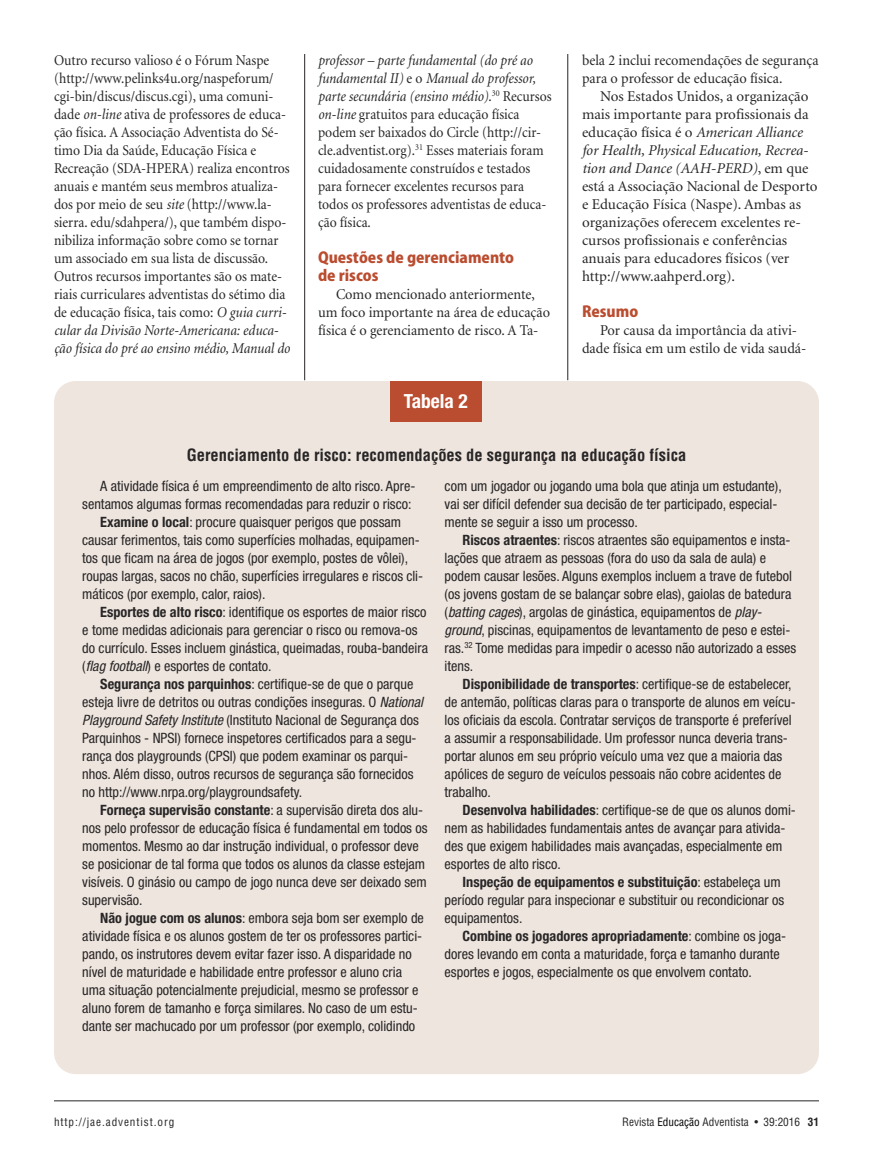
<style>
.page{position:relative;width:891px;height:1161px;background:#fff}
.page>*{position:absolute;margin:0;border:0;box-sizing:border-box;transform-origin:0 0}
.t1{font:700 condensed 19.5px "Helvetica Neue";color:#fff}
.t2{font:700 condensed 16.5px "Helvetica";color:#272526}
.t3{font:15px/18px "Minion";color:#272526;scale:.91 1}
.t4{font:15px/18px "Minion";color:#272526}
.t5{font:15px/18px "Minion";color:#272526;scale:.95 1}
.t6{font:15px/18px "Minion";color:#272526;text-align:center;scale:.96 1}
.t7{font:800 15px/18px "Koz Go Pro";color:#ba4c2f}
.t8{font:condensed 14.25px/18px "Helvetica Neue";color:#272526}
.t9{font:700 condensed 14.25px "Helvetica Neue";color:#272526}
.t10{font:condensed 11.25px "Helvetica";color:#272526}
.t11{font:condensed 11.25px "Helvetica";letter-spacing:.08em;color:#272526}
.s1{font-style:italic}
.s2{font-weight:700}
.s3{font-weight:400}
.s4{color:#000}
</style>
<div class="page">
<div style="left:54px;top:381px;width:765px;height:693px;background:#eee5de;border-radius:22px"></div>
<hr style="left:304px;top:54px;width:1px;height:326px;background:#272526">
<hr style="left:54px;top:1101px;width:765px;height:1px;background:#272526">
<hr style="left:568px;top:54px;width:1px;height:326px;background:#272526">
<div style="left:390px;top:382px;width:92px;height:40px;background:#ba4c2f"></div>
<p class="t3" style="left:54px;top:52px;width:261px">Outro recurso valioso é o Fórum Naspe (http://www.pelinks4u.org/naspeforum/ cgi-bin/discus/discus.cgi), uma comuni&shy;dade <span class="s1">on-line</span> ativa de professores de educa&shy;ção física. A Associação Adventista do Sé&shy;timo Dia da Saúde, Educação Física e Recreação (SDA-HPERA) realiza encontros anuais e mantém seus membros atualiza&shy;dos por meio de seu <span class="s1">site</span> (http://www.la&shy;sierra. edu/sdahpera/), que também dispo&shy;nibiliza informação sobre como se tornar um associado em sua lista de discussão.<br>Outros recursos importantes são os mate&shy;riais curriculares adventistas do sétimo dia de educação física, tais como: <span class="s1">O guia curri&shy;cular da Divisão Norte-Americana: educa&shy;ção física do pré ao ensino médio, Manual do</span></p>
<p class="t3" style="left:318px;top:52px;width:258px"><span class="s1">professor – parte fundamental (do pré ao fundamental II)</span> e o <span class="s1">Manual do professor, parte secundária (ensino médio)</span>.<sup>30</sup> Recursos <span class="s1">on-line</span> gratuitos para educação física podem ser baixados do Circle (http://cir&shy;cle.adventist.org).<sup>31</sup> Esses materiais foram cuidadosamente construídos e testados para fornecer excelentes recursos para todos os professores adventistas de educa&shy;ção física.</p>
<p class="t7" style="left:318px;top:249px;width:198px">Questões de gerenciamento de riscos</p>
<p class="t5" style="left:318px;top:286px;width:246px;text-indent:18px">Como mencionado anteriormente, um foco importante na área de educação física é o gerenciamento de risco. A Ta-</p>
<h1 class="t1" style="left:404px;top:394px;width:66px">Tabela 2</h1>
<p class="t5" style="left:582px;top:52px;width:251px">bela 2 inclui recomendações de segurança para o professor de educação física.</p>
<p class="t4" style="left:582px;top:88px;width:237px;text-indent:18px">Nos Estados Unidos, a organização mais importante para profissionais da educação física é o <span class="s1">American Alliance for Health, Physical Education, Recrea&shy;tion and Dance (AAH-PERD)</span>, em que está a Associação Nacional de Desporto e Educação Física (Naspe). Ambas as organizações oferecem excelentes re&shy;cursos profissionais e conferências anuais para educadores físicos (ver http://www.aahperd.org).</p>
<p class="t7" style="left:582px;top:303px;width:58px">Resumo</p>
<p class="t6" style="left:582px;top:322px;width:235px">Por causa da importância da ativi&shy;dade física em um estilo de vida saudá-</p>
<p class="t2" style="left:187px;top:448px;width:501px">Gerenciamento de risco: recomendações de segurança na educação física</p>
<p class="t8" style="left:100px;top:478px;width:317px">A atividade física é um empreendimento de alto risco. Apre-</p>
<p class="t8" style="left:82px;top:496px;width:331px">sentamos algumas formas recomendadas para reduzir o risco:</p>
<p class="t8" style="left:100px;top:514px;width:302px"><span class="s2">Examine o local</span>: procure quaisquer perigos que possam</p>
<p class="t8" style="left:82px;top:532px;width:339px">causar ferimentos, tais como superfícies molhadas, equipamen-</p>
<p class="t8" style="left:82px;top:550px;width:327px">tos que ficam na área de jogos (por exemplo, postes de vôlei),</p>
<p class="t8" style="left:82px;top:568px;width:342px">roupas largas, sacos no chão, superfícies irregulares e riscos cli-</p>
<p class="t8" style="left:82px;top:586px;width:185px">máticos (por exemplo, calor, raios).</p>
<p class="t8" style="left:100px;top:604px;width:328px"><span class="s2">Esportes de alto risco</span>: identifique os esportes de maior risco</p>
<p class="t8" style="left:82px;top:622px;width:337px">e tome medidas adicionais para gerenciar o risco ou remova-os</p>
<p class="t8" style="left:82px;top:640px;width:347px">do currículo. Esses incluem ginástica, queimadas, rouba-bandeira</p>
<p class="t8" style="left:82px;top:658px;width:191px">(<span class="s1">flag football</span>) e esportes de contato.</p>
<p class="t8" style="left:100px;top:676px;width:315px"><span class="s2">Segurança nos parquinhos</span>: certifique-se de que o parque</p>
<p class="t8" style="left:82px;top:694px;width:342px">esteja livre de detritos ou outras condições inseguras. O <span class="s1">National</span></p>
<p class="t8" style="left:82px;top:712px;width:338px"><span class="s1">Playground Safety Institute</span> (Instituto Nacional de Segurança dos</p>
<p class="t8" style="left:82px;top:730px;width:336px">Parquinhos - NPSI) fornece inspetores certificados para a segu-</p>
<p class="t8" style="left:82px;top:748px;width:327px">rança dos playgrounds (CPSI) que podem examinar os parqui-</p>
<p class="t8" style="left:82px;top:766px;width:333px">nhos. Além disso, outros recursos de segurança são fornecidos</p>
<p class="t8" style="left:82px;top:784px;width:221px">no http://www.nrpa.org/playgroundsafety.</p>
<p class="t9" style="left:100px;top:805px;width:324px">Forneça supervisão constante<span class="s3">: a supervisão direta dos alu-</span></p>
<p class="t8" style="left:82px;top:820px;width:347px">nos pelo professor de educação física é fundamental em todos os</p>
<p class="t8" style="left:82px;top:838px;width:338px">momentos. Mesmo ao dar instrução individual, o professor deve</p>
<p class="t8" style="left:82px;top:856px;width:345px">se posicionar de tal forma que todos os alunos da classe estejam</p>
<p class="t8" style="left:82px;top:874px;width:346px">visíveis. O ginásio ou campo de jogo nunca deve ser deixado sem</p>
<p class="t8" style="left:82px;top:892px;width:62px">supervisão.</p>
<p class="t8" style="left:100px;top:910px;width:325px"><span class="s2">Não jogue com os alunos</span>: embora seja bom ser exemplo de</p>
<p class="t8" style="left:82px;top:928px;width:342px">atividade física e os alunos gostem de ter os professores partici-</p>
<p class="t8" style="left:82px;top:946px;width:331px">pando, os instrutores devem evitar fazer isso. A disparidade no</p>
<p class="t8" style="left:82px;top:964px;width:321px">nível de maturidade e habilidade entre professor e aluno cria</p>
<p class="t8" style="left:82px;top:982px;width:338px">uma situação potencialmente prejudicial, mesmo se professor e</p>
<p class="t8" style="left:82px;top:1000px;width:337px">aluno forem de tamanho e força similares. No caso de um estu-</p>
<p class="t8" style="left:82px;top:1018px;width:335px">dante ser machucado por um professor (por exemplo, colidindo</p>
<p class="t8" style="left:445px;top:478px;width:339px">com um jogador ou jogando uma bola que atinja um estudante), vai ser difícil defender sua decisão de ter participado, especial&shy;mente se seguir a isso um processo.</p>
<p class="t8" style="left:445px;top:532px;width:353px;text-indent:18px"><span class="s2">Riscos atraentes</span>: riscos atraentes são equipamentos e insta&shy;lações que atraem as pessoas (fora do uso da sala de aula) e podem causar lesões. Alguns exemplos incluem a trave de futebol (os jovens gostam de se balançar sobre elas), gaiolas de batedura (<span class="s1">batting cages</span>), argolas de ginástica, equipamentos de <span class="s1">play&shy;ground</span>, piscinas, equipamentos de levantamento de peso e estei&shy;ras.<sup>32</sup> Tome medidas para impedir o acesso não autorizado a esses itens.</p>
<p class="t8" style="left:445px;top:676px;width:353px;text-indent:18px"><span class="s2">Disponibilidade de transportes</span>: certifique-se de estabelecer, de antemão, políticas claras para o transporte de alunos em veícu&shy;los oficiais da escola. Contratar serviços de transporte é preferível a assumir a responsabilidade. Um professor nunca deveria trans&shy;portar alunos em seu próprio veículo uma vez que a maioria das apólices de seguro de veículos pessoais não cobre acidentes de trabalho.</p>
<p class="t8" style="left:445px;top:802px;width:353px;text-indent:18px"><span class="s2">Desenvolva habilidades</span>: certifique-se de que os alunos domi&shy;nem as habilidades fundamentais antes de avançar para ativida&shy;des que exigem habilidades mais avançadas, especialmente em esportes de alto risco.</p>
<p class="t8" style="left:445px;top:874px;width:341px;text-indent:18px"><span class="s2">Inspeção de equipamentos e substituição</span>: estabeleça um período regular para inspecionar e substituir ou recondicionar os equipamentos.</p>
<p class="t8" style="left:445px;top:928px;width:343px;text-indent:18px"><span class="s2">Combine os jogadores apropriadamente</span>: combine os joga&shy;dores levando em conta a maturidade, força e tamanho durante esportes e jogos, especialmente os que envolvem contato.</p>
<p class="t11" style="left:54px;top:1118px;width:122px">http://jae.adventist.org</p>
<p class="t10" style="left:622px;top:1118px;width:198px">Revista <span class="s4">Educação</span> Adventista • 39:2016 <span class="s2">31</span></p>
</div>
